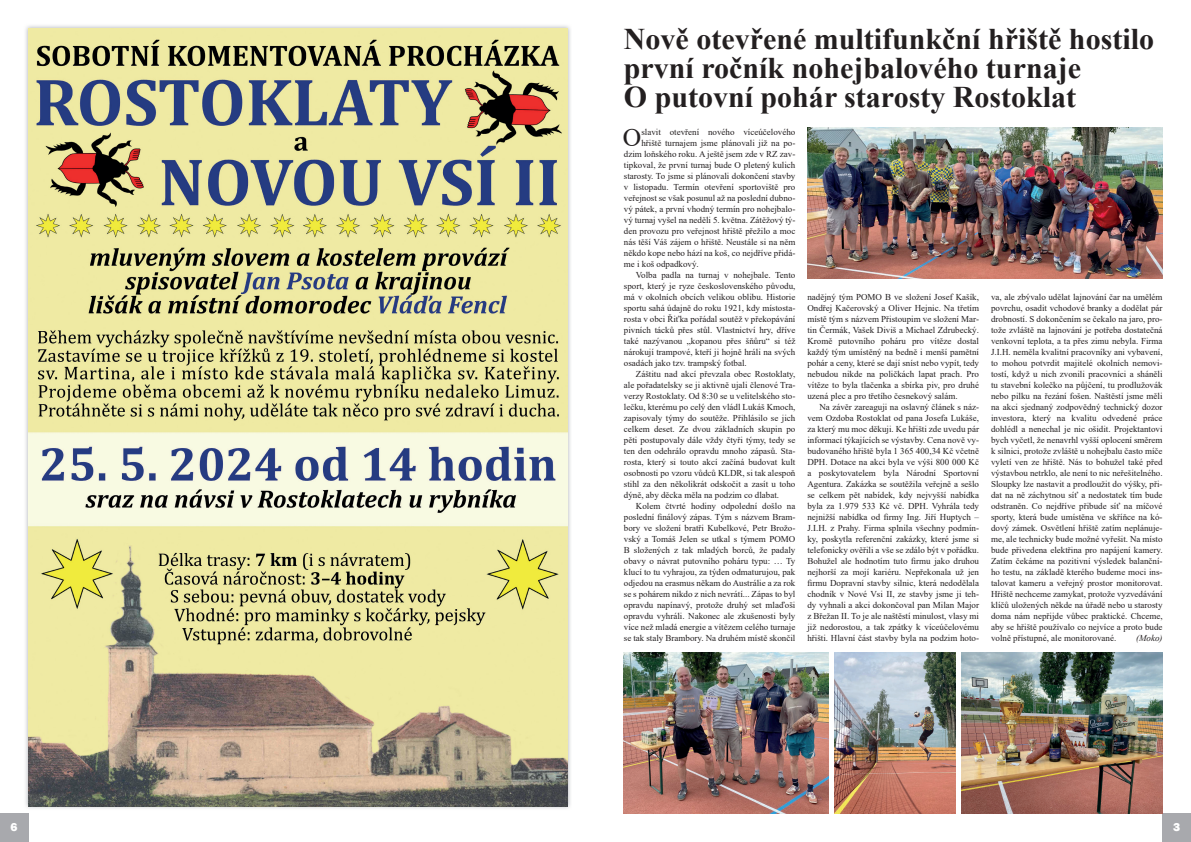
<style>
.page{position:relative;width:1191px;height:842px;background:#fff}
.page>*{position:absolute;margin:0;border:0;box-sizing:border-box;transform-origin:0 0}
.t1{font:700 30px/29px "Times New Roman";color:#231f20}
.t2{font:25.6px "Times New Roman";color:#231f20}
.t3{font:800 12px "Franklin Gothic";color:#fff}
.t4{font:9px/11px "Times New Roman";color:#231f20;text-align:justify}
.t5{font:italic 9px "Times New Roman";color:#231f20}
</style>
<div class="page">
<div style="left:1162px;top:814px;width:29px;height:28px;background:#a8a9ad"></div>
<div style="left:0;top:814px;width:28px;height:28px;background:#a8a9ad"></div>
<img style="left:25px;top:25px;width:546px;height:784px">
<img style="left:28px;top:28px;width:539px;height:778px">
<img style="left:807px;top:128px;width:355px;height:150px">
<img style="left:834px;top:652px;width:121px;height:162px">
<img style="left:961px;top:652px;width:201px;height:162px">
<img style="left:624px;top:652px;width:204px;height:162px">
<h1 class="t1" style="left:624px;top:23px;width:531px">Nově otevřené multifunkční hřiště hostilo první ročník nohejbalového turnaje<br>O putovní pohár starosty Rostoklat</h1>
<h2 class="t2" style="left:623px;top:119px;width:20px">O</h2>
<p class="t4" style="left:641px;top:126px;width:155px">slavit otevření nového víceúčelového</p>
<p class="t4" style="left:641px;top:137px;width:155px">hřiště turnajem jsme plánovali již na po-</p>
<p class="t4" style="left:624px;top:148px;width:173px">dzim loňského roku. A ještě jsem zde v RZ zav-</p>
<p class="t4" style="left:624px;top:159px;width:173px">tipkoval, že první turnaj bude O pletený kulich</p>
<p class="t4" style="left:624px;top:170px;width:173px">starosty. To jsme si plánovali dokončení stavby</p>
<p class="t4" style="left:624px;top:181px;width:173px">v listopadu. Termín otevření sportoviště pro</p>
<p class="t4" style="left:624px;top:192px;width:173px">veřejnost se však posunul až na poslední dubno-</p>
<p class="t4" style="left:624px;top:203px;width:173px">vý pátek, a první vhodný termín pro nohejbalo-</p>
<p class="t4" style="left:624px;top:214px;width:173px">vý turnaj vyšel na neděli 5. května. Zátěžový tý-</p>
<p class="t4" style="left:624px;top:225px;width:173px">den provozu pro veřejnost hřiště přežilo a moc</p>
<p class="t4" style="left:624px;top:236px;width:173px">nás těší Váš zájem o hřiště. Neustále si na něm</p>
<p class="t4" style="left:624px;top:247px;width:173px">někdo kope nebo hází na koš, co nejdříve přidá-</p>
<p class="t4" style="left:624px;top:258px;width:76px">me i koš odpadkový.</p>
<p class="t4" style="left:636px;top:269px;width:161px">Volba padla na turnaj v nohejbale. Tento</p>
<p class="t4" style="left:624px;top:280px;width:173px">sport, který je ryze československého původu,</p>
<p class="t4" style="left:624px;top:291px;width:173px">má v okolních obcích velikou oblibu. Historie</p>
<p class="t4" style="left:624px;top:302px;width:173px">sportu sahá údajně do roku 1921, kdy místosta-</p>
<p class="t4" style="left:624px;top:313px;width:173px">rosta v obci Řiťka pořádal soutěž v překopávání</p>
<p class="t4" style="left:624px;top:324px;width:173px">pivních tácků přes stůl. Vlastnictví hry, dříve</p>
<p class="t4" style="left:624px;top:335px;width:173px">také nazývanou „kopanou přes šňůru“ si též</p>
<p class="t4" style="left:624px;top:346px;width:173px">nárokují trampové, kteří ji hojně hráli na svých</p>
<p class="t4" style="left:624px;top:357px;width:124px">osadách jako tzv. trampský fotbal.</p>
<p class="t4" style="left:636px;top:368px;width:161px">Záštitu nad akcí převzala obec Rostoklaty,</p>
<p class="t4" style="left:624px;top:379px;width:173px">ale pořadatelsky se ji aktivně ujali členové Tra-</p>
<p class="t4" style="left:624px;top:390px;width:173px">verzy Rostoklaty. Od 8:30 se u velitelského sto-</p>
<p class="t4" style="left:624px;top:401px;width:173px">lečku, kterému po celý den vládl Lukáš Kmoch,</p>
<p class="t4" style="left:624px;top:412px;width:173px">zapisovaly týmy do soutěže. Přihlásilo se jich</p>
<p class="t4" style="left:624px;top:423px;width:173px">celkem deset. Ze dvou základních skupin po</p>
<p class="t4" style="left:624px;top:434px;width:173px">pěti postupovaly dále vždy čtyři týmy, tedy se</p>
<p class="t4" style="left:624px;top:445px;width:173px">ten den odehrálo opravdu mnoho zápasů. Sta-</p>
<p class="t4" style="left:624px;top:456px;width:173px">rosta, který si touto akcí začíná budovat kult</p>
<p class="t4" style="left:624px;top:467px;width:173px">osobnosti po vzoru vůdců KLDR, si tak alespoň</p>
<p class="t4" style="left:624px;top:478px;width:173px">stihl za den několikrát odskočit a zasít u toho</p>
<p class="t4" style="left:624px;top:489px;width:157px">dýně, aby děcka měla na podzim co dlabat.</p>
<p class="t4" style="left:636px;top:500px;width:161px">Kolem čtvrté hodiny odpolední došlo na</p>
<p class="t4" style="left:624px;top:511px;width:173px">poslední finálový zápas. Tým s názvem Bram-</p>
<p class="t4" style="left:624px;top:522px;width:173px">bory ve složení bratři Kubelkové, Petr Brožo-</p>
<p class="t4" style="left:624px;top:533px;width:173px">vský a Tomáš Jelen se utkal s týmem POMO</p>
<p class="t4" style="left:624px;top:544px;width:173px">B složených z tak mladých borců, že padaly</p>
<p class="t4" style="left:624px;top:555px;width:173px">obavy o návrat putovního poháru typu: … Ty</p>
<p class="t4" style="left:624px;top:566px;width:173px">klucí to tu vyhrajou, za týden odmaturujou, pak</p>
<p class="t4" style="left:624px;top:577px;width:173px">odjedou na erasmus někam do Austrálie a za rok</p>
<p class="t4" style="left:624px;top:588px;width:173px">se s pohárem nikdo z nich nevrátí... Zápas to byl</p>
<p class="t4" style="left:624px;top:599px;width:173px">opravdu napínavý, protože druhý set mlaďoši</p>
<p class="t4" style="left:624px;top:610px;width:173px">opravdu vyhráli. Nakonec ale zkušenosti byly</p>
<p class="t4" style="left:624px;top:621px;width:173px">více než mladá energie a vítězem celého turnaje</p>
<p class="t4" style="left:624px;top:632px;width:173px">se tak staly Brambory. Na druhém místě skončil</p>
<p class="t4" style="left:807px;top:291px;width:173px">nadějný tým POMO B ve složení Josef Kašík, Ondřej Kačerovský a Oliver Hejnic. Na třetím místě tým s názvem Přistoupim ve složení Mar&shy;tin Čermák, Vašek Diviš a Michael Zdrubecký.<br>Kromě putovního poháru pro vítěze dostal každý tým umístěný na bedně i menší pamětní pohár a ceny, které se dají sníst nebo vypít, tedy nebudou nikde na poličkách lapat prach. Pro vítěze to byla tlačenka a sbírka piv, pro druhé uzená plec a pro třetího česnekový salám.</p>
<p class="t4" style="left:807px;top:401px;width:173px;text-indent:12px">Na závěr zareaguji na oslavný článek s náz&shy;vem Ozdoba Rostoklat od pana Josefa Lukáše, za který mu moc děkuji. Ke hřišti zde uvedu pár informací týkajících se výstavby. Cena nově vy&shy;budovaného hřiště byla 1 365 400,34 Kč včetně DPH. Dotace na akci byla ve výši 800 000 Kč a poskytovatelem byla Národní Sportovní Agentura. Zakázka se soutěžila veřejně a sešlo se celkem pět nabídek, kdy nejvyšší nabídka byla za 1.979 533 Kč vč. DPH. Vyhrála tedy nejnižší nabídka od firmy Ing. Jiří Huptych – J.I.H. z Prahy. Firma splnila všechny podmín&shy;ky, poskytla referenční zakázky, které jsme si telefonicky ověřili a vše se zdálo být v pořádku.<br>Bohužel ale hodnotím tuto firmu jako druhou nejhorší za mojí kariéru. Nepřekonala už jen firmu Dopravní stavby silnic, která nedodělala chodník v Nové Vsi II, ze stavby jsme ji teh&shy;dy vyhnali a akci dokončoval pan Milan Major z Břežan II. To je ale naštěstí minulost, vlasy mi již nedorostou, a tak zpátky k víceúčelovému hřišti. Hlavní část stavby byla na podzim hoto-</p>
<p class="t4" style="left:991px;top:291px;width:173px">va, ale zbývalo udělat lajnování čar na umělém povrchu, osadit vchodové branky a dodělat pár drobností. S dokončením se čekalo na jaro, pro&shy;tože zvláště na lajnování je potřeba dostatečná venkovní teplota, a ta přes zimu nebyla. Firma J.I.H. neměla kvalitní pracovníky ani vybavení, to mohou potvrdit majitelé okolních nemovi&shy;tostí, když u nich zvonili pracovníci a sháněli tu stavební kolečko na půjčení, tu prodlužovák nebo pilku na řezání fošen. Naštěstí jsme měli na akci sjednaný zodpovědný technický dozor investora, který na kvalitu odvedené práce dohlédl a nenechal je nic ošidit. Projektantovi bych vyčetl, že nenavrhl vyšší oplocení směrem k silnici, protože zvláště u nohejbalu často míče vyletí ven ze hřiště. Nás to bohužel také před výstavbou netrklo, ale není to nic neřešitelného.<br>Sloupky lze nastavit a prodloužit do výšky, při&shy;dat na ně záchytnou síť a nedostatek tím bude odstraněn. Co nejdříve přibude síť na míčové sporty, která bude umístěna ve skříňce na kó&shy;dový zámek. Osvětlení hřiště zatím neplánuje&shy;me, ale technicky bude možné vyřešit. Na místo bude přivedena elektřina pro napájení kamery.<br>Zatím čekáme na pozitivní výsledek balanční&shy;ho testu, na základě kterého budeme moci ins&shy;talovat kameru a veřejný prostor monitorovat.<br>Hřiště nechceme zamykat, protože vyzvedávání klíčů uložených někde na úřadě nebo u starosty doma nám nepřijde vůbec praktické. Chceme, aby se hřiště používalo co nejvíce a proto bude volně přístupné, ale monitorované.</p>
<p class="t5" style="left:1136px;top:632px;width:28px">(Moko)</p>
<h3 class="t3" style="left:11px;top:819px;width:9px">6</h3>
<h3 class="t3" style="left:1173px;top:819px;width:9px">3</h3>
</div>
